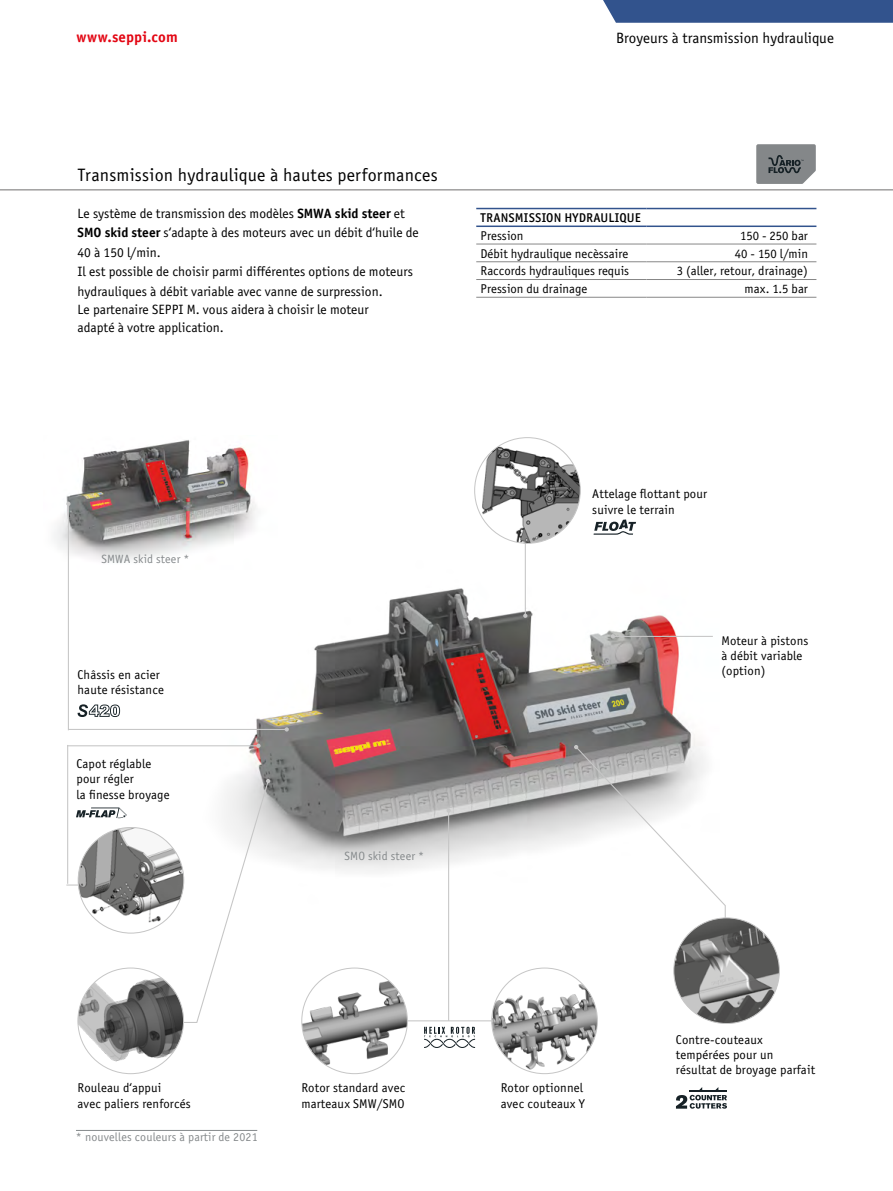
<style>
.page{position:relative;width:893px;height:1191px;background:#fff}
.page>*{position:absolute;margin:0;border:0;box-sizing:border-box;transform-origin:0 0}
.t1{font:18px "Officina Sans Book ITC";letter-spacing:.01em;color:#000}
.t2{font:15px "Officina Sans Book ITC";color:#000}
.t3{font:15px "Officina Sans Bold ITC";letter-spacing:.005em;color:#e30613}
.t4{font:13.5px/19.5px "Officina Sans Book ITC";color:#000}
.t5{font:12.75px/15.3px "Officina Sans Book ITC";letter-spacing:.01em;color:#000}
.t6{font:12.75px "Officina Sans Medium ITC";letter-spacing:.01em;color:#000}
.t7{font:12px "Officina Sans Book ITC";letter-spacing:.01em;color:#868a8c}
.s1{font-family:"Officina Sans Bold ITC"}
</style>
<div class="page">
<hr style="left:0;top:190px;width:893px;height:1px;background:#706f6f">
<div style="left:603px;top:0;width:290px;height:23px;background:#32538d"></div>
<img style="left:145px;top:555px;width:610px;height:371px">
<hr style="left:525px;top:535px;width:1px;height:81px;background:#c6c6c6">
<svg style="left:523px;top:613px;width:4px;height:5px"></svg>
<img style="left:475px;top:437px;width:105px;height:106px;border-radius:53px">
<svg style="left:756px;top:144px;width:60px;height:40px;background:#7f8385"></svg>
<svg style="left:78px;top:704px;width:42px;height:13px"></svg>
<svg style="left:594px;top:519px;width:42px;height:15px"></svg>
<svg style="left:171px;top:779px;width:99px;height:244px"></svg>
<hr style="left:349px;top:1020px;width:169px;height:1px;background:#c6c6c6">
<hr style="left:448px;top:810px;width:1px;height:210px;background:#c6c6c6">
<svg style="left:446px;top:808px;width:5px;height:4px"></svg>
<img style="left:302px;top:968px;width:105px;height:105px;border-radius:53px">
<svg style="left:676px;top:1087px;width:51px;height:21px"></svg>
<img style="left:492px;top:968px;width:105px;height:105px;border-radius:53px">
<svg style="left:424px;top:1026px;width:51px;height:22px"></svg>
<hr style="left:613px;top:636px;width:100px;height:1px;background:#c6c6c6">
<svg style="left:611px;top:634px;width:4px;height:4px"></svg>
<img style="left:215px;top:583px;width:16px;height:5px">
<img style="left:54px;top:440px;width:223px;height:129px">
<hr style="left:68px;top:504px;width:1px;height:226px;background:#c6c6c6">
<svg style="left:66px;top:501px;width:5px;height:5px"></svg>
<hr style="left:68px;top:729px;width:219px;height:1px;background:#c6c6c6">
<svg style="left:285px;top:727px;width:4px;height:4px"></svg>
<img style="left:78px;top:968px;width:106px;height:105px;border-radius:53px">
<hr style="left:67px;top:745px;width:1px;height:138px;background:#c6c6c6">
<hr style="left:67px;top:745px;width:191px;height:1px;background:#c6c6c6">
<svg style="left:256px;top:743px;width:5px;height:5px"></svg>
<hr style="left:66px;top:884px;width:82px;height:1px;background:#c6c6c6">
<img style="left:78px;top:827px;width:106px;height:106px;border-radius:53px">
<svg style="left:574px;top:745px;width:152px;height:213px"></svg>
<img style="left:674px;top:918px;width:105px;height:105px;border-radius:53px">
<svg style="left:76px;top:807px;width:51px;height:11px"></svg>
<hr style="left:476px;top:244px;width:170px;height:1px;background:#878787">
<hr style="left:646px;top:244px;width:170px;height:1px;background:#878787">
<hr style="left:646px;top:261px;width:170px;height:1px;background:#878787">
<hr style="left:476px;top:261px;width:170px;height:1px;background:#878787">
<hr style="left:476px;top:279px;width:170px;height:1px;background:#878787">
<hr style="left:646px;top:279px;width:170px;height:1px;background:#878787">
<hr style="left:476px;top:297px;width:170px;height:1px;background:#878787">
<hr style="left:646px;top:297px;width:170px;height:1px;background:#878787">
<hr style="left:476px;top:208px;width:170px;height:1px;background:#32538d">
<hr style="left:646px;top:208px;width:170px;height:1px;background:#32538d">
<hr style="left:476px;top:225px;width:170px;height:2px;background:#32538d">
<hr style="left:646px;top:225px;width:170px;height:2px;background:#32538d">
<hr style="left:76px;top:1130px;width:181px;height:1px;background:#868a8c">
<p class="t3" style="left:77px;top:26px;width:103px">www.seppi.com</p>
<p class="t2" style="left:616px;top:28px;width:220px">Broyeurs à transmission hydraulique</p>
<h1 class="t1" style="left:78px;top:163px;width:362px">Transmission hydraulique à hautes performances</h1>
<p class="t4" style="left:78px;top:203px;width:343px">Le système de transmission des modèles <span class="s1">SMWA skid steer</span> et <span class="s1">SMO skid steer</span> s‘adapte à des moteurs avec un débit d‘huile de 40 à 150 l/min.<br>Il est possible de choisir parmi différentes options de moteurs hydrauliques à débit variable avec vanne de surpression.</p>
<p class="t4" style="left:78px;top:299px;width:293px;line-height:18px">Le partenaire SEPPI M. vous aidera à choisir le moteur adapté à votre application.</p>
<p class="t6" style="left:481px;top:209px;width:162px">TRANSMISSION HYDRAULIQUE</p>
<p class="t5" style="left:480px;top:227px;width:45px">Pression</p>
<p class="t5" style="left:740px;top:227px;width:69px">150 - 250 bar</p>
<p class="t5" style="left:480px;top:245px;width:149px">Débit hydraulique necèssaire</p>
<p class="t5" style="left:735px;top:245px;width:75px">40 - 150 l/min</p>
<p class="t5" style="left:480px;top:263px;width:150px">Raccords hydrauliques requis</p>
<p class="t5" style="left:677px;top:263px;width:133px">3 (aller, retour, drainage)</p>
<p class="t5" style="left:480px;top:280px;width:108px">Pression du drainage</p>
<p class="t5" style="left:745px;top:280px;width:65px">max. 1.5 bar</p>
<p class="t7" style="left:101px;top:551px;width:89px">SMWA skid steer *</p>
<p class="t5" style="left:78px;top:666px;width:88px">Châssis en acier haute résistance</p>
<p class="t5" style="left:77px;top:755px;width:95px">Capot réglable pour régler<br>la finesse broyage</p>
<p class="t7" style="left:345px;top:848px;width:81px">SMO skid steer *</p>
<p class="t5" style="left:592px;top:486px;width:116px">Attelage flottant pour suivre le terrain</p>
<p class="t5" style="left:721px;top:632px;width:89px">Moteur à pistons à débit variable (option)</p>
<p class="t5" style="left:676px;top:1031px;width:141px">Contre-couteaux tempérées pour un résultat de broyage parfait</p>
<p class="t5" style="left:78px;top:1080px;width:115px">Rouleau d‘appui<br>avec paliers renforcés</p>
<p class="t7" style="left:76px;top:1129px;width:183px">* nouvelles couleurs à partir de 2021</p>
<p class="t5" style="left:301px;top:1080px;width:105px">Rotor standard avec marteaux SMW/SMO</p>
<p class="t5" style="left:501px;top:1080px;width:86px">Rotor optionnel avec couteaux Y</p>
</div>
